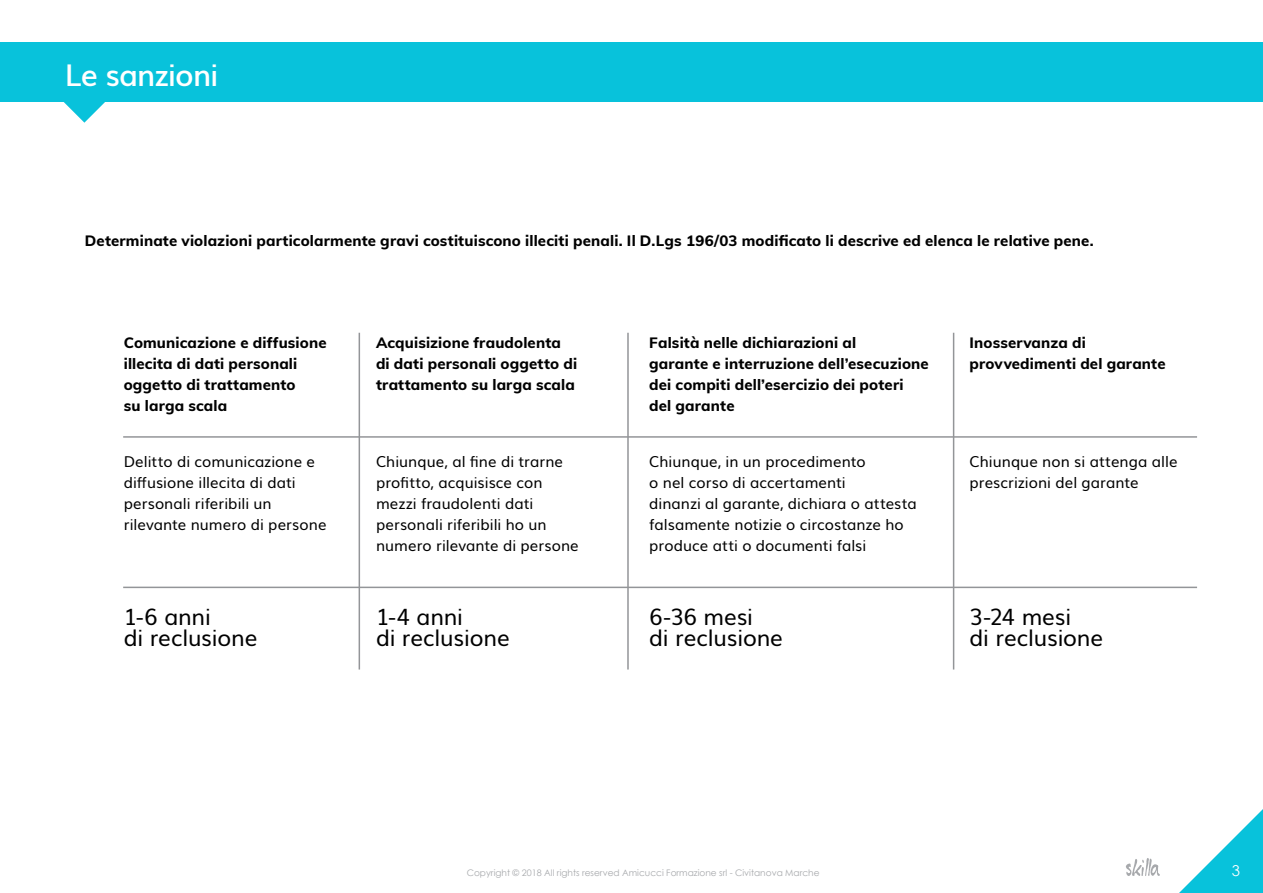
<style>
.page{position:relative;width:1263px;height:893px;background:#fff}
.page>*{position:absolute;margin:0;border:0;box-sizing:border-box;transform-origin:0 0}
.t1{font:600 30px "Muli";letter-spacing:-.025em;color:#fff}
.t2{font:22.5px/21px "Muli";letter-spacing:-.005em;color:#000}
.t3{font:800 15px/21px "Muli";letter-spacing:.01em;color:#000}
.t4{font:15px/21px "Muli";letter-spacing:.005em;color:#000}
.t5{font:15px "Century Gothic";color:#fff}
.t6{font:9px "Century Gothic";color:#a7a9ac}
</style>
<div class="page">
<div style="left:0;top:43px;width:1263px;height:59px;background:#08c2db"></div>
<svg style="left:1126px;top:858px;width:34px;height:18px"></svg>
<svg style="left:64px;top:102px;width:41px;height:21px"></svg>
<svg style="left:1179px;top:809px;width:84px;height:84px"></svg>
<hr style="left:123px;top:436px;width:1074px;height:2px;background:#939598">
<hr style="left:359px;top:333px;width:1px;height:336px;background:#939598">
<hr style="left:627px;top:333px;width:2px;height:336px;background:#939598">
<hr style="left:953px;top:333px;width:1px;height:336px;background:#939598">
<hr style="left:123px;top:587px;width:1074px;height:1px;background:#939598">
<h1 class="t1" style="left:65px;top:50px;width:155px">Le sanzioni</h1>
<p class="t3" style="left:85px;top:229px;width:1010px">Determinate violazioni particolarmente gravi costituiscono illeciti penali. Il D.Lgs 196/03 modificato li descrive ed elenca le relative pene.</p>
<p class="t3" style="left:124px;top:331px;width:204px">Comunicazione e diffusione illecita di dati personali oggetto di trattamento<br>su larga scala</p>
<p class="t3" style="left:376px;top:331px;width:203px">Acquisizione fraudolenta di dati personali oggetto di trattamento su larga scala</p>
<p class="t3" style="left:649px;top:331px;width:281px">Falsità nelle dichiarazioni al<br>garante e interruzione dell’esecuzione dei compiti dell’esercizio dei poteri del garante</p>
<p class="t3" style="left:969px;top:331px;width:198px">Inosservanza di provvedimenti del garante</p>
<p class="t4" style="left:124px;top:449px;width:204px">Delitto di comunicazione e diffusione illecita di dati personali riferibili un rilevante numero di persone</p>
<p class="t4" style="left:376px;top:449px;width:204px">Chiunque, al fine di trarne profitto, acquisisce con mezzi fraudolenti dati personali riferibili ho un numero rilevante di persone</p>
<p class="t4" style="left:649px;top:449px;width:269px">Chiunque, in un procedimento<br>o nel corso di accertamenti<br>dinanzi al garante, dichiara o attesta falsamente notizie o circostanze ho produce atti o documenti falsi</p>
<p class="t4" style="left:969px;top:449px;width:209px">Chiunque non si attenga alle prescrizioni del garante</p>
<h2 class="t2" style="left:124px;top:605px;width:135px">1-6 anni<br>di reclusione</h2>
<h2 class="t2" style="left:376px;top:605px;width:135px">1-4 anni<br>di reclusione</h2>
<h2 class="t2" style="left:649px;top:605px;width:135px">6-36 mesi<br>di reclusione</h2>
<h2 class="t2" style="left:969px;top:605px;width:135px">3-24 mesi<br>di reclusione</h2>
<p class="t6" style="left:467px;top:866px;width:354px">Copyright © 2018 All rights reserved Amicucci Formazione srl - Civitanova Marche</p>
<p class="t5" style="left:1232px;top:860px;width:10px">3</p>
</div>
